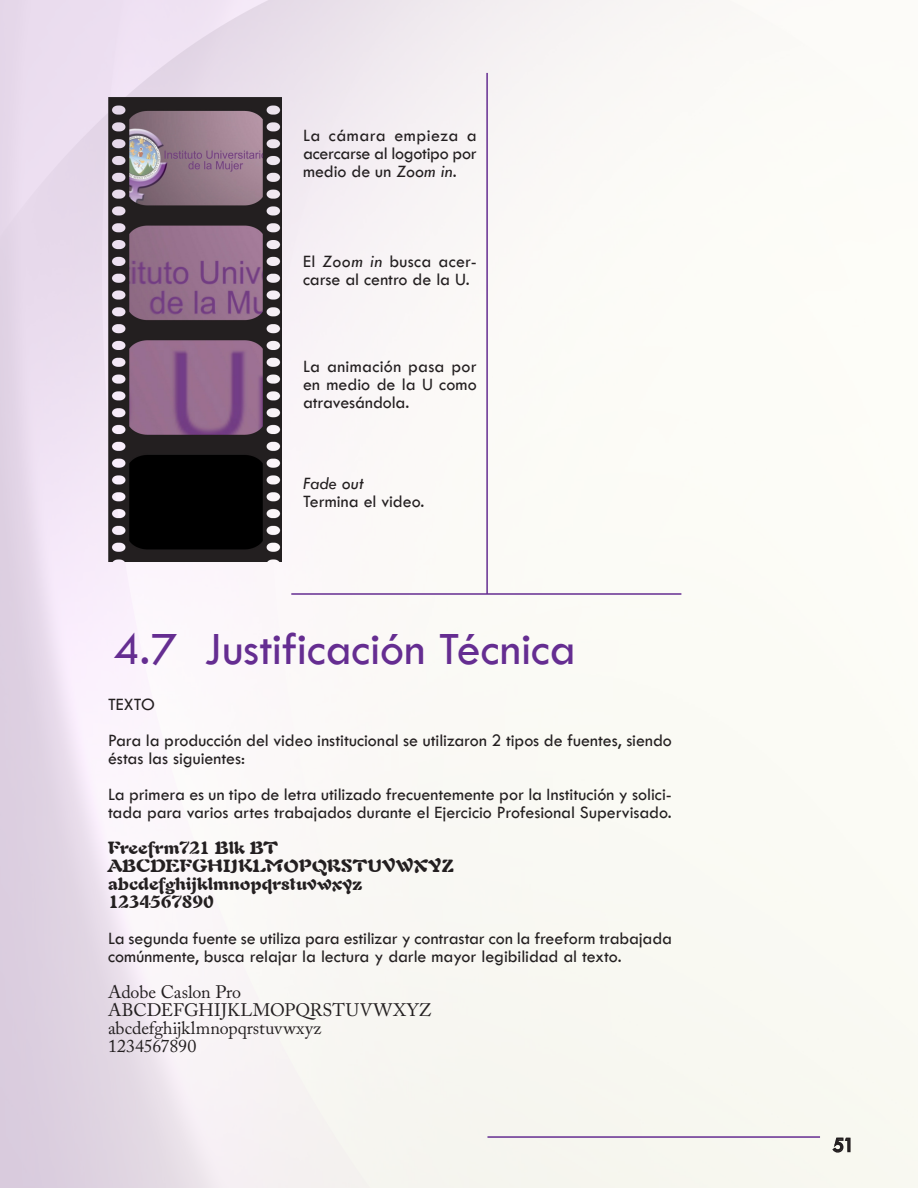
<style>
.page{position:relative;width:918px;height:1188px;background:#fff}
.page>*{position:absolute;margin:0;border:0;box-sizing:border-box;transform-origin:0 0}
.t1{font:48px "Tw Cen";letter-spacing:-.005em;color:#652d91}
.t2{font:21px "Tw Cen";color:#231f20}
.t3{font:18px/18px "Tw Cen";letter-spacing:-.005em;color:#231f20}
.t4{font:900 18px/18px "Freeform 721 BT";letter-spacing:.01em;color:#231f20}
.t5{font:18px/18px "Adobe Caslon Pro";color:#231f20}
.t6{font:italic 18px "Tw Cen";color:#231f20}
.s1{font-style:italic}
</style>
<div class="page">
<svg style="left:831px;top:1137px;width:20px;height:16px"></svg>
<hr style="left:487px;top:1136px;width:333px;height:2px;background:#652d91">
<hr style="left:486px;top:73px;width:2px;height:521px;background:#652d91">
<hr style="left:291px;top:593px;width:390px;height:2px;background:#652d91">
<img style="left:108px;top:87px;width:174px;height:487px">
<p class="t3" style="left:303px;top:126px;width:175px;text-align:justify">La cámara empieza a acercarse al logotipo por medio de un <span class="s1">Zoom in</span>.</p>
<p class="t3" style="left:303px;top:253px;width:175px">El <span class="s1">Zoom in</span> busca acer&shy;carse al centro de la U.</p>
<p class="t3" style="left:303px;top:357px;width:175px;text-align:justify">La animación pasa por en medio de la U como atravesándola.</p>
<p class="t6" style="left:303px;top:473px;width:62px">Fade out</p>
<p class="t3" style="left:303px;top:492px;width:123px">Termina el video.</p>
<h1 class="t1" style="left:113px;top:620px;width:464px">4.7 Justificación Técnica</h1>
<p class="t3" style="left:108px;top:686px;width:565px;line-height:36px">TEXTO<br>Para la producción del video institucional se utilizaron 2 tipos de fuentes, siendo</p>
<p class="t3" style="left:108px;top:740px;width:565px;line-height:36px">éstas las siguientes:<br>La primera es un tipo de letra utilizado frecuentemente por la Institución y solici-</p>
<p class="t3" style="left:108px;top:803px;width:565px">tada para varios artes trabajados durante el Ejercicio Profesional Supervisado.</p>
<p class="t4" style="left:108px;top:838px;width:348px">Freefrm721 Blk BT<br>ABCDEFGHIJKLMOPQRSTUVWXYZ abcdefghijklmnopqrstuvwxyz<br>1234567890</p>
<p class="t3" style="left:108px;top:929px;width:565px">La segunda fuente se utiliza para estilizar y contrastar con la freeform trabajada comúnmente, busca relajar la lectura y darle mayor legibilidad al texto.</p>
<p class="t5" style="left:108px;top:983px;width:325px">Adobe Caslon Pro<br>ABCDEFGHIJKLMOPQRSTUVWXYZ abcdefghijklmnopqrstuvwxyz<br>1234567890</p>
<p class="t2" style="left:833px;top:1132px;width:23px">51</p>
</div>
